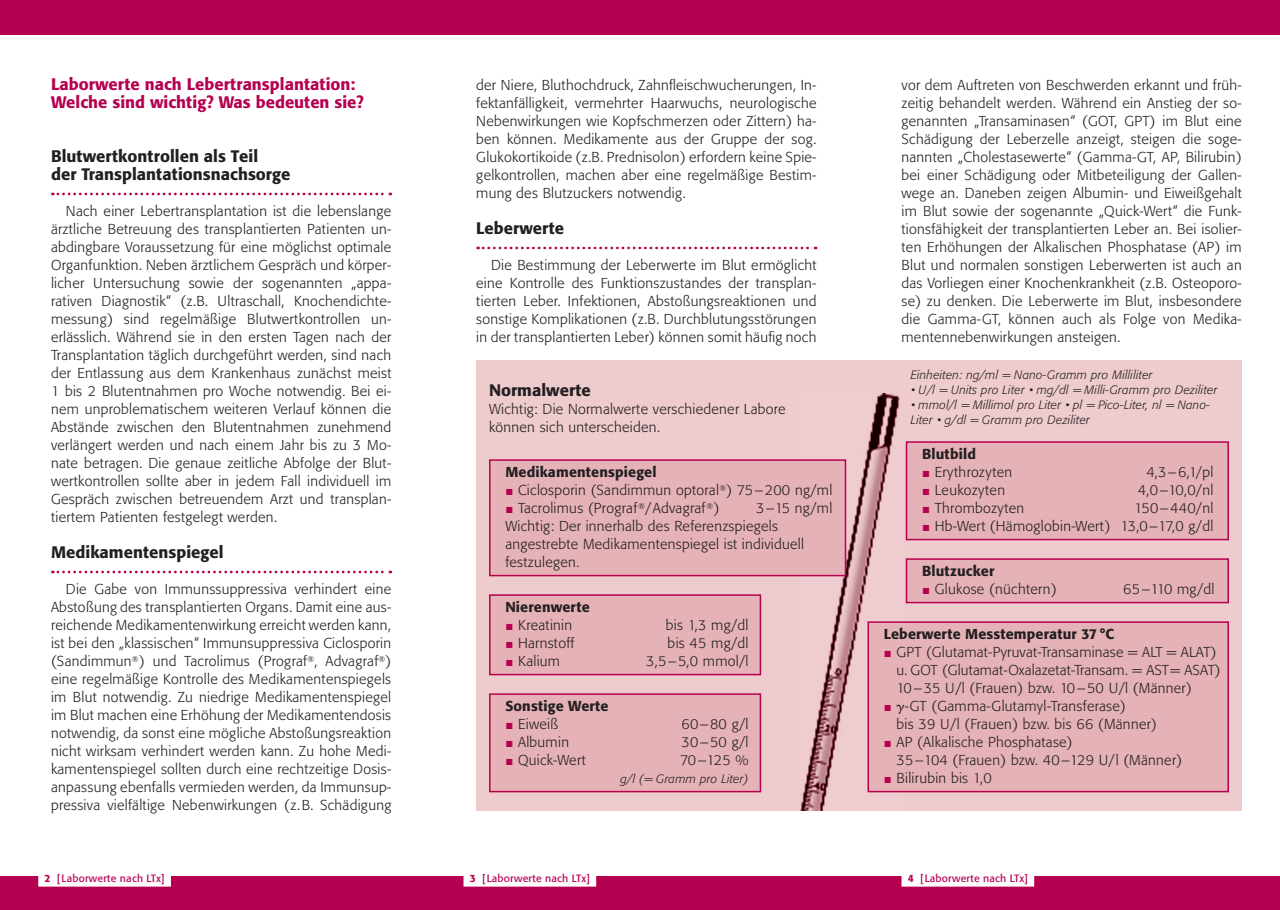
<style>
.page{position:relative;width:1280px;height:910px;background:#fff}
.page>*{position:absolute;margin:0;border:0;box-sizing:border-box;transform-origin:0 0}
.t1{font:500 16.5px/18px "Formata BQ";color:#231f20}
.t2{font:500 16.5px/18px "Formata BQ";color:#b60150}
.t3{font:300 14.25px/18px "Formata BQ";letter-spacing:.02em;color:#231f20;text-align:justify}
.t4{font:500 14.25px "Formata BQ";letter-spacing:.01em;color:#231f20}
.t5{font:300 14.25px "Formata BQ";letter-spacing:.04em;color:#231f20}
.t6{font:italic 300 12px/15px "Formata BQ";letter-spacing:.02em;color:#231f20}
.t7{font:10.5px "Formata BQ";letter-spacing:.02em;color:#b60150}
.s1{font-family:"European Pi Three";font-weight:400;color:#b60150}
.s2{font-family:"European Pi Two";font-weight:400}
.s3{font-weight:500}
</style>
<div class="page">
<div style="left:0;top:0;width:1280px;height:34px;background:#b60150"></div>
<div style="left:0;top:876px;width:1280px;height:34px;background:#b60150"></div>
<div style="left:901px;top:875px;width:133px;height:12px;background:#fff"></div>
<div style="left:463px;top:875px;width:133px;height:12px;background:#fff"></div>
<div style="left:38px;top:875px;width:133px;height:12px;background:#fff"></div>
<svg style="left:478px;top:247px;width:338px;height:2px"></svg>
<svg style="left:52px;top:193px;width:339px;height:2px"></svg>
<svg style="left:52px;top:571px;width:339px;height:2px"></svg>
<div style="left:476px;top:360px;width:766px;height:450px;background:#eecbcd"></div>
<img style="left:800px;top:394px;width:100px;height:416px">
<div style="left:490px;top:460px;width:355px;height:116px;background:#e5b2b7"></div>
<div style="left:489px;top:459px;width:357px;height:117px;border:2px solid #b60150"></div>
<div style="left:490px;top:595px;width:270px;height:80px;background:#e5b2b7"></div>
<div style="left:489px;top:594px;width:272px;height:81px;border:2px solid #b60150"></div>
<div style="left:490px;top:694px;width:270px;height:98px;background:#e5b2b7"></div>
<div style="left:489px;top:693px;width:272px;height:99px;border:2px solid #b60150"></div>
<div style="left:868px;top:622px;width:360px;height:170px;background:#e5b2b7"></div>
<div style="left:867px;top:621px;width:362px;height:171px;border:2px solid #b60150"></div>
<div style="left:906px;top:559px;width:322px;height:44px;background:#e5b2b7"></div>
<div style="left:906px;top:558px;width:323px;height:45px;border:2px solid #b60150"></div>
<div style="left:906px;top:442px;width:322px;height:98px;background:#e5b2b7"></div>
<div style="left:906px;top:441px;width:323px;height:99px;border:2px solid #b60150"></div>
<p class="t2" style="left:51px;top:77px;width:315px">Laborwerte nach Lebertransplantation:<br>Welche sind wichtig? Was bedeuten sie?</p>
<p class="t1" style="left:51px;top:149px;width:241px">Blutwertkontrollen als Teil<br>der Transplantationsnachsorge</p>
<p class="t3" style="left:51px;top:203px;width:342px;text-indent:15px">Nach einer Lebertransplantation ist die lebenslange ärztliche Betreuung des transplantierten Patienten un&shy;abdingbare Voraussetzung für eine möglichst optimale Organfunktion. Neben ärztlichem Gespräch und körper&shy;licher Untersuchung sowie der sogenannten „appa&shy;rativen Diagnostik“ (z.B. Ultraschall, Knochendichte&shy;messung) sind regelmäßige Blutwertkontrollen un&shy;erlässlich. Während sie in den ersten Tagen nach der Transplantation täglich durchgeführt werden, sind nach der Entlassung aus dem Krankenhaus zunächst meist 1 bis 2 Blutentnahmen pro Woche notwendig. Bei ei&shy;nem unproblematischem weiteren Verlauf können die Abstände zwischen den Blutentnahmen zunehmend verlängert werden und nach einem Jahr bis zu 3 Mo&shy;nate betragen. Die genaue zeitliche Abfolge der Blut&shy;wertkontrollen sollte aber in jedem Fall individuell im Gespräch zwischen betreuendem Arzt und transplan&shy;tiertem Patienten festgelegt werden.</p>
<p class="t1" style="left:51px;top:545px;width:174px">Medikamentenspiegel</p>
<p class="t3" style="left:51px;top:581px;width:342px;text-indent:15px">Die Gabe von Immunssuppressiva verhindert eine Abstoßung des transplantierten Organs. Damit eine aus&shy;reichende Medikamentenwirkung erreicht werden kann, ist bei den „klassischen“ Immunsuppressiva Ciclosporin (Sandimmun<sup>®</sup>) und Tacrolimus (Prograf<sup>®</sup>, Advagraf<sup>®</sup>) eine regelmäßige Kontrolle des Medikamentenspiegels im Blut notwendig. Zu niedrige Medikamentenspiegel im Blut machen eine Erhöhung der Medikamentendosis notwendig, da sonst eine mögliche Abstoßungsreaktion nicht wirksam verhindert werden kann. Zu hohe Medi&shy;kamentenspiegel sollten durch eine rechtzeitige Dosis&shy;anpassung ebenfalls vermieden werden, da Immunsup&shy;pressiva vielfältige Nebenwirkungen (z.B. Schädigung</p>
<p class="t3" style="left:476px;top:77px;width:342px">der Niere, Bluthochdruck, Zahnfleischwucherungen, In&shy;fektanfälligkeit, vermehrter Haarwuchs, neurologische Nebenwirkungen wie Kopfschmerzen oder Zittern) ha&shy;ben können. Medikamente aus der Gruppe der sog.<br>Glukokortikoide (z.B. Prednisolon) erfordern keine Spie&shy;gelkontrollen, machen aber eine regelmäßige Bestim&shy;mung des Blutzuckers notwendig.</p>
<p class="t1" style="left:476px;top:221px;width:89px">Leberwerte</p>
<p class="t3" style="left:476px;top:257px;width:342px;text-indent:15px">Die Bestimmung der Leberwerte im Blut ermöglicht eine Kontrolle des Funktionszustandes der transplan&shy;tierten Leber. Infektionen, Abstoßungsreaktionen und sonstige Komplikationen (z.B. Durchblutungsstörungen in der transplantierten Leber) können somit häufig noch</p>
<p class="t1" style="left:489px;top:383px;width:103px">Normalwerte</p>
<p class="t3" style="left:489px;top:401px;width:298px">Wichtig: Die Normalwerte verschiedener Labore können sich unterscheiden.</p>
<p class="t4" style="left:505px;top:466px;width:153px">Medikamentenspiegel</p>
<p class="t3" style="left:505px;top:482px;width:328px"><span class="s1">-</span> Ciclosporin (Sandimmun optoral<sup>®</sup>) 75–200 ng/ml</p>
<p class="t3" style="left:505px;top:500px;width:215px"><span class="s1">-</span> Tacrolimus (Prograf<sup>®</sup>/Advagraf<sup>®</sup>)</p>
<p class="t3" style="left:505px;top:500px;width:328px;text-align:left;text-indent:251px">3–15 ng/ml<br>Wichtig: Der innerhalb des Referenzspiegels angestrebte Medikamentenspiegel ist individuell festzulegen.</p>
<p class="t4" style="left:505px;top:601px;width:86px">Nierenwerte</p>
<p class="t3" style="left:505px;top:617px;width:68px"><span class="s1">-</span> Kreatinin</p>
<p class="t3" style="left:666px;top:617px;width:84px">bis 1,3 mg/dl</p>
<p class="t3" style="left:505px;top:635px;width:70px"><span class="s1">-</span> Harnstoff</p>
<p class="t3" style="left:668px;top:635px;width:82px">bis 45 mg/dl</p>
<p class="t3" style="left:505px;top:653px;width:56px"><span class="s1">-</span> Kalium</p>
<p class="t3" style="left:646px;top:653px;width:104px">3,5–5,0 mmol/l</p>
<p class="t4" style="left:505px;top:700px;width:105px">Sonstige Werte</p>
<p class="t3" style="left:505px;top:716px;width:54px"><span class="s1">-</span> Eiweiß</p>
<p class="t3" style="left:681px;top:716px;width:69px">60–80 g/l</p>
<p class="t3" style="left:505px;top:734px;width:65px"><span class="s1">-</span> Albumin</p>
<p class="t3" style="left:681px;top:734px;width:69px">30–50 g/l</p>
<p class="t3" style="left:505px;top:752px;width:82px"><span class="s1">-</span> Quick-Wert</p>
<p class="t3" style="left:680px;top:752px;width:70px">70–125 %</p>
<p class="t6" style="left:620px;top:772px;width:130px">g/l (= Gramm pro Liter)</p>
<p class="t3" style="left:901px;top:77px;width:342px">vor dem Auftreten von Beschwerden erkannt und früh&shy;zeitig behandelt werden. Während ein Anstieg der so&shy;genannten „Transaminasen“ (GOT, GPT) im Blut eine Schädigung der Leberzelle anzeigt, steigen die soge&shy;nannten „Cholestasewerte“ (Gamma-GT, AP, Bilirubin) bei einer Schädigung oder Mitbeteiligung der Gallen&shy;wege an. Daneben zeigen Albumin- und Eiweißgehalt im Blut sowie der sogenannte „Quick-Wert“ die Funk&shy;tionsfähigkeit der transplantierten Leber an. Bei isolier&shy;ten Erhöhungen der Alkalischen Phosphatase (AP) im Blut und normalen sonstigen Leberwerten ist auch an das Vorliegen einer Knochenkrankheit (z.B. Osteoporo&shy;se) zu denken. Die Leberwerte im Blut, insbesondere die Gamma-GT, können auch als Folge von Medika&shy;mentennebenwirkungen ansteigen.</p>
<p class="t6" style="left:911px;top:368px;width:243px">Einheiten: ng/ml = Nano-Gramm pro Milliliter</p>
<p class="t6" style="left:911px;top:383px;width:308px">• U/l = Units pro Liter • mg/dl = Milli-Gramm pro Deziliter</p>
<p class="t6" style="left:911px;top:398px;width:301px">• mmol/l = Millimol pro Liter • pl = Pico-Liter, nl = Nano-<br>Liter • g/dl = Gramm pro Deziliter</p>
<p class="t4" style="left:922px;top:448px;width:55px">Blutbild</p>
<p class="t5" style="left:922px;top:466px;width:92px"><span class="s1">-</span> Erythrozyten</p>
<p class="t3" style="left:1146px;top:464px;width:69px">4,3–6,1/pl</p>
<p class="t3" style="left:922px;top:482px;width:84px"><span class="s1">-</span> Leukozyten</p>
<p class="t3" style="left:1138px;top:482px;width:77px">4,0–10,0/nl</p>
<p class="t3" style="left:922px;top:500px;width:104px"><span class="s1">-</span> Thrombozyten</p>
<p class="t3" style="left:1134px;top:500px;width:81px">150–440/nl</p>
<p class="t3" style="left:922px;top:518px;width:293px"><span class="s1">-</span> Hb-Wert (Hämoglobin-Wert) 13,0–17,0 g/dl</p>
<p class="t4" style="left:922px;top:565px;width:74px">Blutzucker</p>
<p class="t3" style="left:922px;top:581px;width:136px"><span class="s1">-</span> Glukose (nüchtern)</p>
<p class="t3" style="left:1123px;top:581px;width:93px">65–110 mg/dl</p>
<p class="t4" style="left:884px;top:628px;width:232px">Leberwerte Messtemperatur 37 °C</p>
<p class="t3" style="left:896px;top:644px;width:326px;text-align:left;text-indent:-13px"><span class="s1">-</span> GPT (Glutamat-Pyruvat-Transaminase = ALT = ALAT) u. GOT (Glutamat-Oxalazetat-Transam. = AST= ASAT)<br>10–35 U/l (Frauen) bzw. 10–50 U/l (Männer)</p>
<p class="t3" style="left:896px;top:698px;width:262px;text-indent:-13px"><span class="s1">-</span> <span class="s2">-</span>-GT (Gamma-Glutamyl-Transferase)<br>bis 39 U/l (Frauen) bzw. bis 66 (Männer)</p>
<p class="t3" style="left:896px;top:734px;width:287px;text-indent:-13px"><span class="s1">-</span> AP (Alkalische Phosphatase)<br>35–104 (Frauen) bzw. 40–129 U/l (Männer)</p>
<p class="t3" style="left:884px;top:770px;width:109px"><span class="s1">-</span> Bilirubin bis 1,0</p>
<p class="t7" style="left:45px;top:874px;width:122px"><span class="s3">2</span> [Laborwerte nach LTx]</p>
<p class="t7" style="left:470px;top:874px;width:122px"><span class="s3">3</span> [Laborwerte nach LTx]</p>
<p class="t7" style="left:908px;top:874px;width:122px"><span class="s3">4</span> [Laborwerte nach LTx]</p>
</div>
